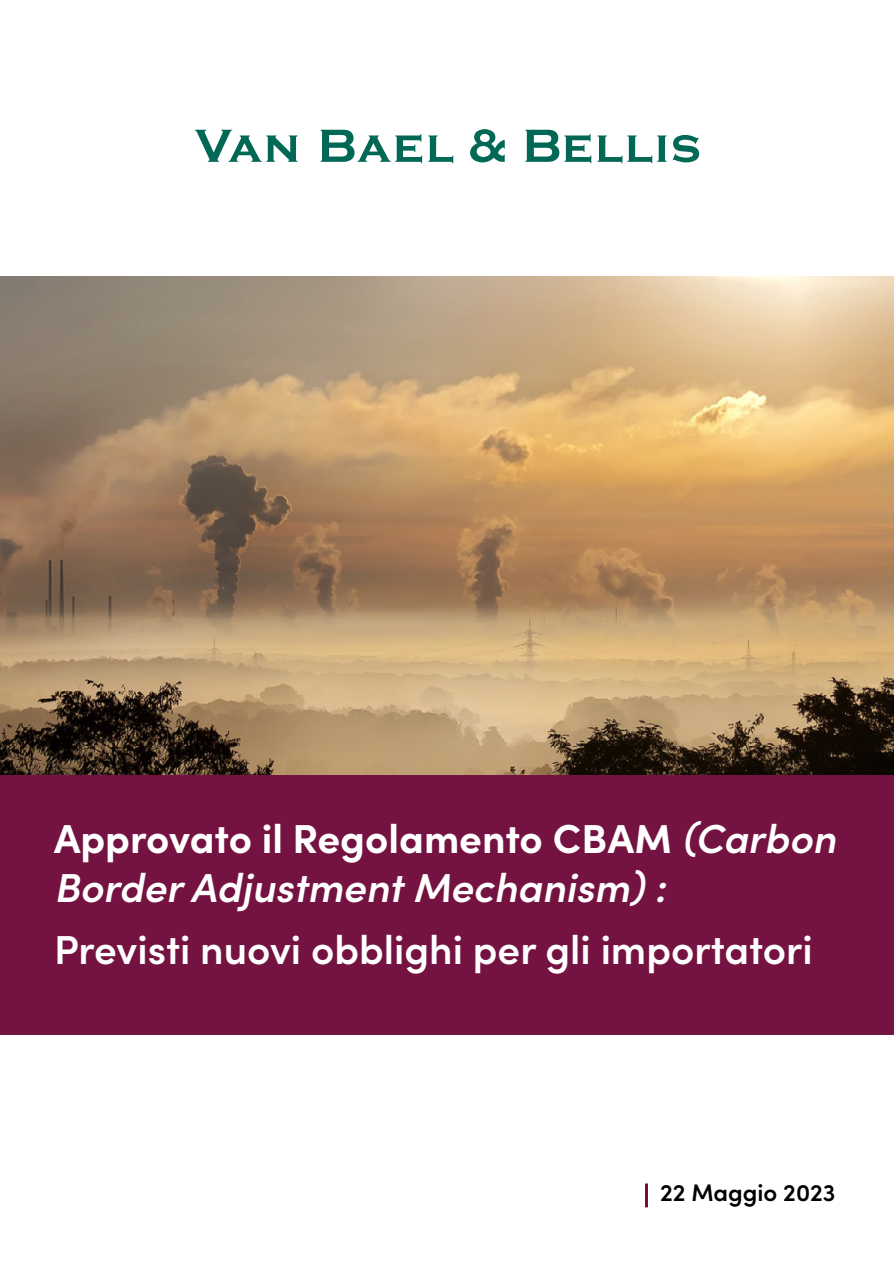
<style>
.page{position:relative;width:894px;height:1263px;background:#fff}
.page>*{position:absolute;margin:0;border:0;box-sizing:border-box;transform-origin:0 0}
.t1{font:italic 600 40.5px/48.6px "Sofia Pro";color:#fff}
.t2{font:600 40.5px "Sofia Pro";color:#fff}
.t3{font:600 24px "Sofia Pro";color:#000}
.s1{font-weight:700;font-style:normal}
</style>
<div class="page">
<img style="left:0;top:276px;width:894px;height:500px">
<hr style="left:645px;top:1184px;width:3px;height:23px;background:#741041">
<div style="left:0;top:776px;width:894px;height:259px;background:#741341"></div>
<svg style="left:195px;top:130px;width:103px;height:32px"></svg>
<svg style="left:321px;top:130px;width:101px;height:33px"></svg>
<svg style="left:428px;top:135px;width:25px;height:28px"></svg>
<svg style="left:470px;top:129px;width:35px;height:34px"></svg>
<svg style="left:525px;top:130px;width:66px;height:33px"></svg>
<svg style="left:598px;top:135px;width:69px;height:28px"></svg>
<svg style="left:673px;top:135px;width:26px;height:28px"></svg>
<p class="t1" style="left:54px;top:812px;width:783px"><span class="s1">Approvato il Regolamento CBAM</span> (Carbon<br>Border Adjustment Mechanism) :</p>
<p class="t2" style="left:54px;top:919px;width:760px">Previsti nuovi obblighi per gli importatori</p>
<p class="t3" style="left:660px;top:1174px;width:177px">22 Maggio 2023</p>
</div>
